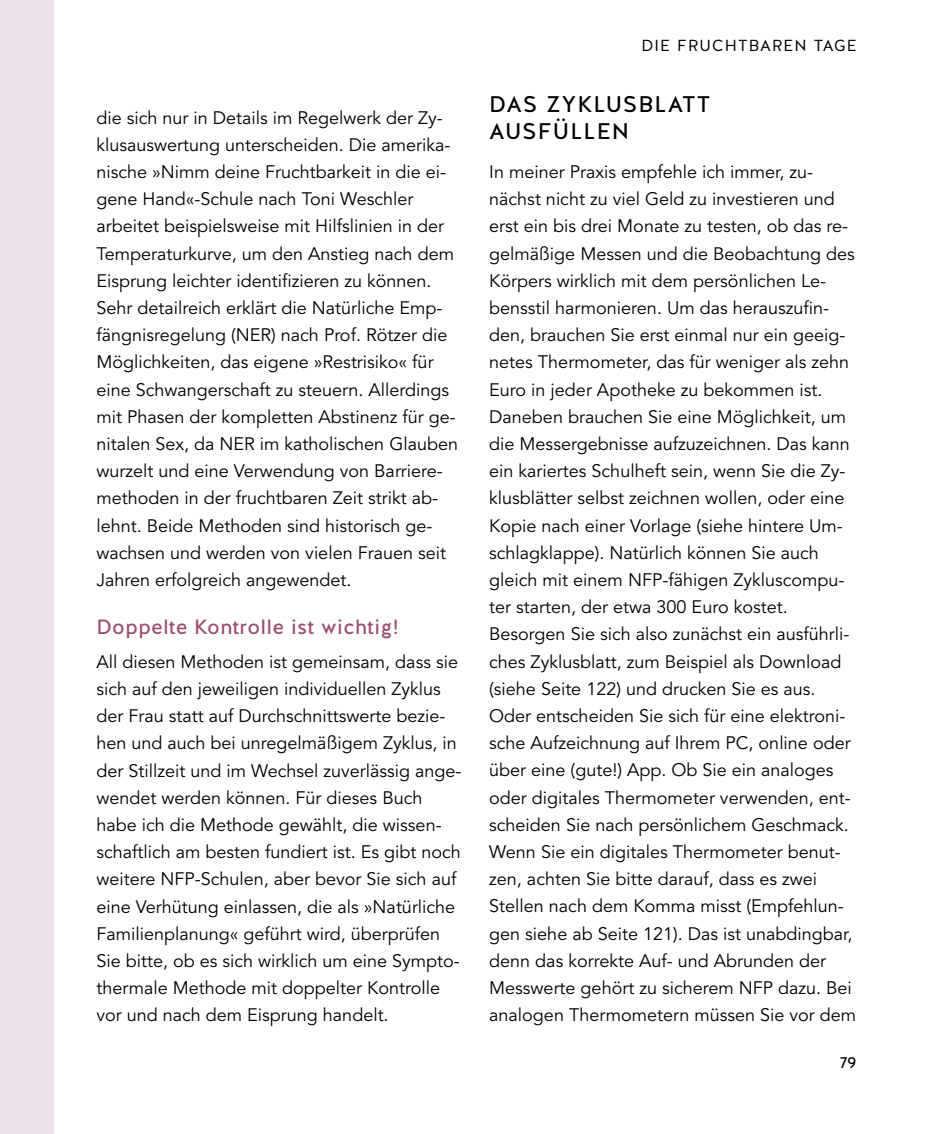
<style>
.page{position:relative;width:936px;height:1134px;background:#fff}
.page>*{position:absolute;margin:0;border:0;box-sizing:border-box;transform-origin:0 0}
.t1{font:22.6px/27.2px "Halis GR";letter-spacing:.05em;color:#000}
.t2{font:20.6px "Halis GR";letter-spacing:.02em;color:#994e70}
.t3{font:18px/27.2px "Avenir LT Std";color:#000}
.t4{font:16px "Halis GR";letter-spacing:.07em;color:#000}
.t5{font:16px "Halis GR";color:#000}
</style>
<div class="page">
<div style="left:0;top:0;width:54px;height:1134px;background:#f0e2ea"></div>
<p class="t3" style="left:96px;top:105px;width:363px">die sich nur in Details im Regelwerk der Zy&shy;klusauswertung unterscheiden. Die amerika&shy;nische »Nimm deine Fruchtbarkeit in die ei&shy;gene Hand«-Schule nach Toni Weschler arbeitet beispielsweise mit Hilfslinien in der Temperaturkurve, um den Anstieg nach dem Eisprung leichter identiizieren zu können.<br>Sehr detailreich erklärt die Natürliche Emp&shy;fängnisregelung (NER) nach Prof. Rötzer die Möglichkeiten, das eigene »Restrisiko« für eine Schwangerschaft zu steuern. Allerdings mit Phasen der kompletten Abstinenz für ge&shy;nitalen Sex, da NER im katholischen Glauben wurzelt und eine Verwendung von Barriere&shy;methoden in der fruchtbaren Zeit strikt ab&shy;lehnt. Beide Methoden sind historisch ge&shy;wachsen und werden von vielen Frauen seit Jahren erfolgreich angewendet.</p>
<p class="t2" style="left:96px;top:616px;width:304px">Doppelte Kontrolle ist wichtig!</p>
<p class="t3" style="left:96px;top:649px;width:366px">All diesen Methoden ist gemeinsam, dass sie sich auf den jeweiligen individuellen Zyklus der Frau statt auf Durchschnittswerte bezie&shy;hen und auch bei unregelmäßigem Zyklus, in der Stillzeit und im Wechsel zuverlässig ange&shy;wendet werden können. Für dieses Buch habe ich die Methode gewählt, die wissen&shy;schaftlich am besten fundiert ist. Es gibt noch weitere NFP-Schulen, aber bevor Sie sich auf eine Verhütung einlassen, die als »Natürliche Familienplanung« geführt wird, überprüfen Sie bitte, ob es sich wirklich um eine Sympto&shy;thermale Methode mit doppelter Kontrolle vor und nach dem Eisprung handelt.</p>
<p class="t4" style="left:641px;top:36px;width:216px">DIE FRUCHTBAREN TAGE</p>
<p class="t1" style="left:489px;top:90px;width:223px">DAS ZYKLUSBLATT<br>AUSFÜLLEN</p>
<p class="t3" style="left:489px;top:159px;width:368px">In meiner Praxis empfehle ich immer, zu&shy;nächst nicht zu viel Geld zu investieren und erst ein bis drei Monate zu testen, ob das re&shy;gelmäßige Messen und die Beobachtung des Körpers wirklich mit dem persönlichen Le&shy;bensstil harmonieren. Um das herauszuin&shy;den, brauchen Sie erst einmal nur ein geeig&shy;netes Thermometer, das für weniger als zehn Euro in jeder Apotheke zu bekommen ist.<br>Daneben brauchen Sie eine Möglichkeit, um die Messergebnisse aufzuzeichnen. Das kann ein kariertes Schulheft sein, wenn Sie die Zy&shy;klusblätter selbst zeichnen wollen, oder eine Kopie nach einer Vorlage (siehe hintere Um&shy;schlagklappe). Natürlich können Sie auch gleich mit einem NFP-fähigen Zykluscompu&shy;ter starten, der etwa 300 Euro kostet.<br>Besorgen Sie sich also zunächst ein ausführli&shy;ches Zyklusblatt, zum Beispiel als Download (siehe Seite 122) und drucken Sie es aus.<br>Oder entscheiden Sie sich für eine elektroni&shy;sche Aufzeichnung auf Ihrem PC, online oder über eine (gute!) App. Ob Sie ein analoges oder digitales Thermometer verwenden, ent&shy;scheiden Sie nach persönlichem Geschmack.<br>Wenn Sie ein digitales Thermometer benut&shy;zen, achten Sie bitte darauf, dass es zwei Stellen nach dem Komma misst (Empfehlun&shy;gen siehe ab Seite 121). Das ist unabdingbar, denn das korrekte Auf- und Abrunden der Messwerte gehört zu sicherem NFP dazu. Bei analogen Thermometern müssen Sie vor dem</p>
<p class="t5" style="left:840px;top:1053px;width:18px">79</p>
</div>
